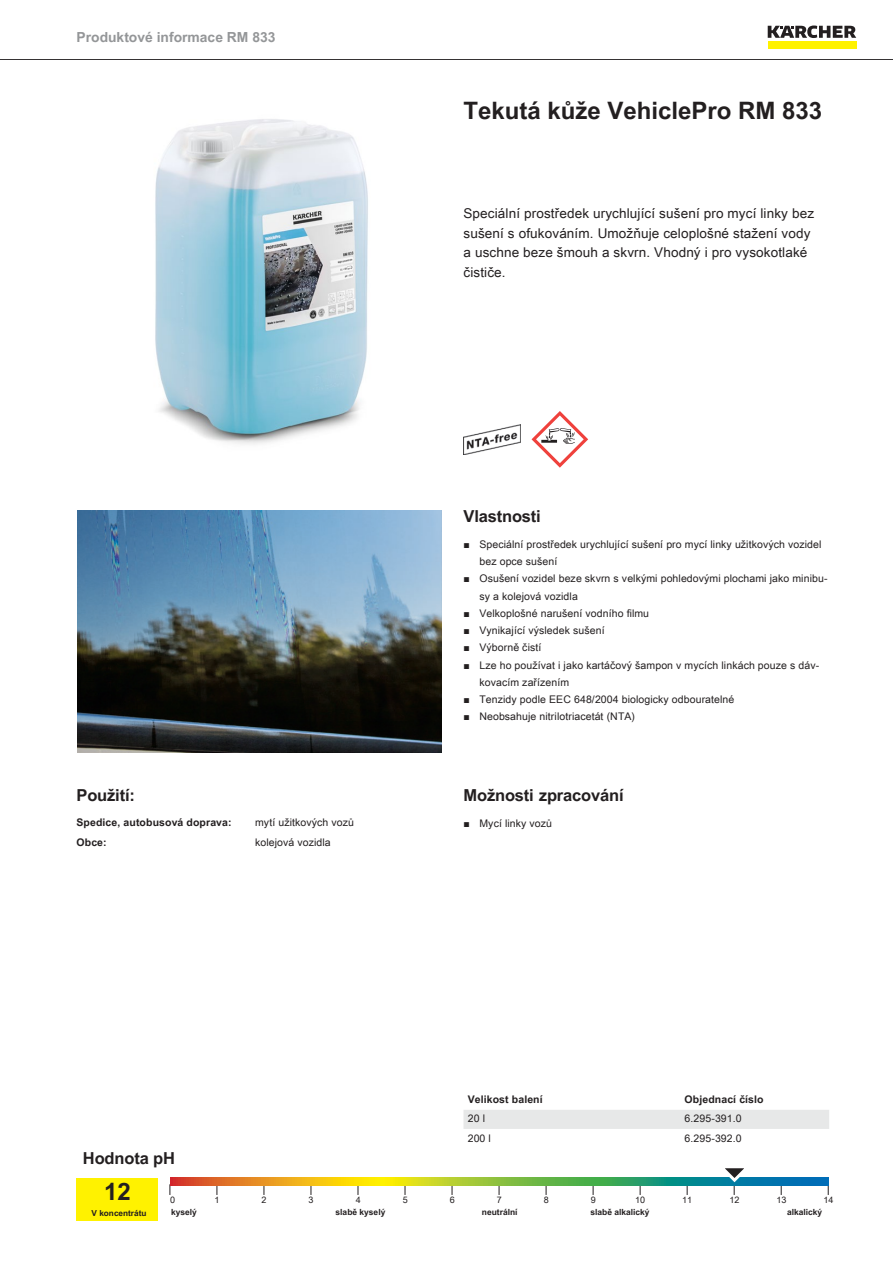
<style>
.page{position:relative;width:893px;height:1263px;background:#fff}
.page>*{position:absolute;margin:0;border:0;box-sizing:border-box;transform-origin:0 0}
.t1{font:700 24px "Arial Unicode MS";color:#231f20}
.t2{font:700 16.5px "Arial Unicode MS";letter-spacing:-.01em;color:#231f20}
.t3{font:700 13.8px "Arial Unicode MS";color:#949698}
.t4{font:13.5px/19.5px "Arial Unicode MS";letter-spacing:.01em;color:#231f20}
.t5{font:10.5px/17.2px "Arial Unicode MS";letter-spacing:.01em;color:#231f20}
.t6{font:700 10.5px "Arial Unicode MS";letter-spacing:.01em;color:#231f20}
.t7{font:9px "Arial Unicode MS";color:#231f20}
.t8{font:700 8.4px "Arial Unicode MS";color:#231f20}
.t9{font:700 8.25px "Arial Unicode MS";color:#231f20}
.s1{font-family:"Arial"}
</style>
<div class="page">
<hr style="left:0;top:59px;width:893px;height:1px;background:#231f20">
<div style="left:768px;top:42px;width:88px;height:7px;background:#fff200"></div>
<svg style="left:768px;top:26px;width:88px;height:12px"></svg>
<img style="left:155px;top:119px;width:213px;height:326px">
<img style="left:463px;top:424px;width:57px;height:30px">
<svg style="left:531px;top:411px;width:57px;height:57px"></svg>
<img style="left:77px;top:510px;width:365px;height:243px">
<div style="left:77px;top:1178px;width:81px;height:42px;background:#fff200"></div>
<svg style="left:170px;top:1178px;width:658px;height:8px"></svg>
<svg style="left:717px;top:1168px;width:38px;height:27px"></svg>
<div style="left:463px;top:1110px;width:366px;height:19px;background:#e7e8e8"></div>
<h3 class="t3" style="left:77px;top:27px;width:200px">Produktové informace RM 833</h3>
<h2 class="t2" style="left:77px;top:783px;width:60px">Použití:</h2>
<p class="t6" style="left:77px;top:815px;width:157px">Spedice, autobusová doprava:</p>
<p class="t5" style="left:255px;top:813px;width:100px">mytí užitkových vozů</p>
<p class="t6" style="left:77px;top:834px;width:32px">Obce:</p>
<p class="t5" style="left:255px;top:833px;width:77px">kolejová vozidla</p>
<h1 class="t1" style="left:463px;top:93px;width:360px">Tekutá kůže VehiclePro RM 833</h1>
<p class="t4" style="left:463px;top:203px;width:352px">Speciální prostředek urychlující sušení pro mycí linky bez sušení s ofukováním. Umožňuje celoplošné stažení vody a uschne beze šmouh a skvrn. Vhodný i pro vysokotlaké čističe.</p>
<h2 class="t2" style="left:463px;top:504px;width:79px">Vlastnosti</h2>
<p class="t5" style="left:479px;top:535px;width:343px;text-indent:-16px"><span class="s1">■</span> Speciální prostředek urychlující sušení pro mycí linky užitkových vozidel bez opce sušení</p>
<p class="t5" style="left:479px;top:570px;width:350px;text-indent:-16px"><span class="s1">■</span> Osušení vozidel beze skvrn s velkými pohledovými plochami jako minibu&shy;sy a kolejová vozidla</p>
<p class="t5" style="left:463px;top:604px;width:187px"><span class="s1">■</span> Velkoplošné narušení vodního filmu</p>
<p class="t5" style="left:463px;top:622px;width:143px"><span class="s1">■</span> Vynikající výsledek sušení</p>
<p class="t5" style="left:463px;top:639px;width:79px"><span class="s1">■</span> Výborně čistí</p>
<p class="t5" style="left:479px;top:656px;width:341px;text-indent:-16px"><span class="s1">■</span> Lze ho používat i jako kartáčový šampon v mycích linkách pouze s dáv&shy;kovacím zařízením</p>
<p class="t5" style="left:463px;top:691px;width:272px"><span class="s1">■</span> Tenzidy podle EEC 648/2004 biologicky odbouratelné</p>
<p class="t5" style="left:463px;top:708px;width:173px"><span class="s1">■</span> Neobsahuje nitrilotriacetát (NTA)</p>
<h2 class="t2" style="left:463px;top:783px;width:162px">Možnosti zpracování</h2>
<p class="t5" style="left:463px;top:814px;width:90px"><span class="s1">■</span> Mycí linky vozů</p>
<p class="t6" style="left:468px;top:1092px;width:77px">Velikost balení</p>
<p class="t6" style="left:685px;top:1092px;width:81px">Objednací číslo</p>
<p class="t5" style="left:468px;top:1110px;width:19px">20 l</p>
<p class="t5" style="left:685px;top:1110px;width:59px">6.295-391.0</p>
<p class="t5" style="left:468px;top:1129px;width:25px">200 l</p>
<p class="t5" style="left:685px;top:1129px;width:59px">6.295-392.0</p>
<h2 class="t2" style="left:83px;top:1146px;width:94px">Hodnota pH</h2>
<h1 class="t1" style="left:104px;top:1174px;width:28px">12</h1>
<p class="t7" style="left:170px;top:1193px;width:7px">0</p>
<p class="t7" style="left:215px;top:1193px;width:7px">1</p>
<p class="t7" style="left:262px;top:1193px;width:7px">2</p>
<p class="t7" style="left:309px;top:1193px;width:7px">3</p>
<p class="t7" style="left:356px;top:1193px;width:7px">4</p>
<p class="t7" style="left:403px;top:1193px;width:7px">5</p>
<p class="t7" style="left:450px;top:1193px;width:7px">6</p>
<p class="t7" style="left:497px;top:1193px;width:7px">7</p>
<p class="t7" style="left:544px;top:1193px;width:7px">8</p>
<p class="t7" style="left:591px;top:1193px;width:7px">9</p>
<p class="t7" style="left:635px;top:1193px;width:12px">10</p>
<p class="t7" style="left:682px;top:1193px;width:12px">11</p>
<p class="t7" style="left:729px;top:1193px;width:12px">12</p>
<p class="t7" style="left:776px;top:1193px;width:12px">13</p>
<p class="t7" style="left:823px;top:1193px;width:12px">14</p>
<p class="t9" style="left:92px;top:1207px;width:57px">V koncentrátu</p>
<p class="t8" style="left:171px;top:1206px;width:27px">kyselý</p>
<p class="t8" style="left:336px;top:1206px;width:51px">slabě kyselý</p>
<p class="t8" style="left:482px;top:1206px;width:37px">neutrální</p>
<p class="t8" style="left:590px;top:1206px;width:61px">slabě alkalický</p>
<p class="t8" style="left:787px;top:1206px;width:37px">alkalický</p>
</div>
